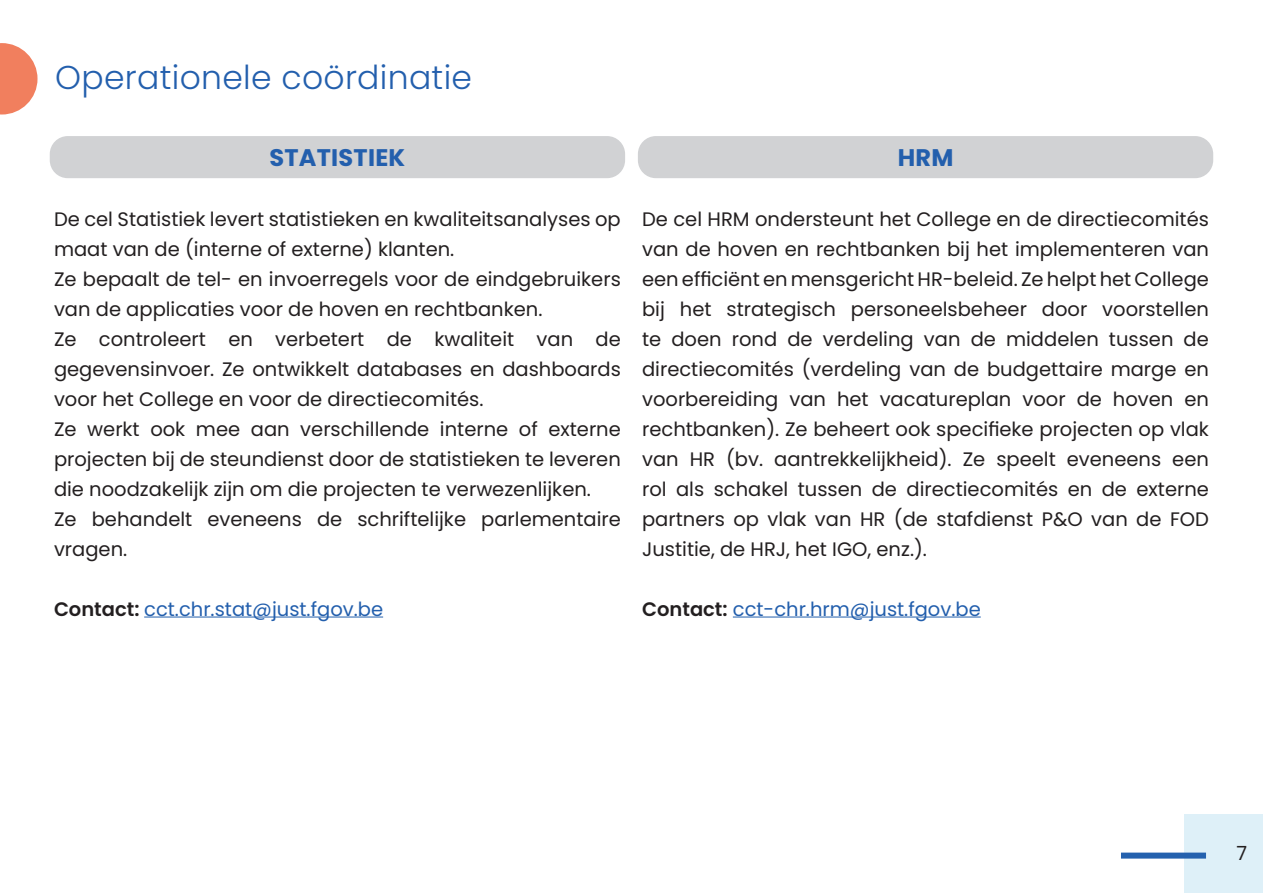
<style>
.page{position:relative;width:1263px;height:893px;background:#fff}
.page>*{position:absolute;margin:0;border:0;box-sizing:border-box;transform-origin:0 0}
.title_2{font:300 33px "Poppins";letter-spacing:.01em;color:#235fad}
.title_3{font:700 24px "Poppins";letter-spacing:.01em;color:#235fad}
.body_text{font:19.5px/30px "Poppins";color:#231f20}
.body_text-2{font:19.5px "Poppins";color:#235fad}
.s1{font-weight:600;color:#231f20}
</style>
<div class="page">
<div style="left:1184px;top:814px;width:79px;height:79px;background:#def0f8"></div>
<div style="left:1121px;top:853px;width:85px;height:6px;background:#2461ae"></div>
<div style="left:50px;top:136px;width:575px;height:42px;background:#d1d2d4;border-radius:18px"></div>
<hr style="left:144px;top:616px;width:239px;height:1px;background:#235fad">
<div style="left:638px;top:136px;width:575px;height:42px;background:#d1d2d4;border-radius:18px"></div>
<hr style="left:733px;top:616px;width:248px;height:1px;background:#235fad">
<svg style="left:0;top:43px;width:38px;height:72px"></svg>
<p class="title_2" style="left:55px;top:58px;width:419px">Operationele coördinatie</p>
<p class="title_3" style="left:269px;top:143px;width:137px">STATISTIEK</p>
<p class="body_text" style="left:54px;top:204px;width:568px">De cel Statistiek levert statistieken en kwaliteitsanalyses op maat van de (interne of externe) klanten.</p>
<p class="body_text" style="left:54px;top:264px;width:568px">Ze bepaalt de tel- en invoerregels voor de eindgebruikers van de applicaties voor de hoven en rechtbanken.</p>
<p class="body_text" style="left:54px;top:324px;width:568px;text-align:justify">Ze controleert en verbetert de kwaliteit van de gegevensinvoer. Ze ontwikkelt databases en dashboards voor het College en voor de directiecomités.</p>
<p class="body_text" style="left:54px;top:414px;width:568px;text-align:justify">Ze werkt ook mee aan verschillende interne of externe projecten bij de steundienst door de statistieken te leveren die noodzakelijk zijn om die projecten te verwezenlijken.</p>
<p class="body_text" style="left:54px;top:504px;width:568px">Ze behandelt eveneens de schriftelijke parlementaire vragen.</p>
<p class="body_text-2" style="left:54px;top:597px;width:331px"><span class="s1">Contact:</span> cct.chr.stat@just.fgov.be</p>
<p class="title_3" style="left:898px;top:143px;width:57px">HRM</p>
<p class="body_text" style="left:642px;top:204px;width:568px;text-align:justify">De cel HRM ondersteunt het College en de directiecomités van de hoven en rechtbanken bij het implementeren van een efficiënt en mensgericht HR-beleid. Ze helpt het College bij het strategisch personeelsbeheer door voorstellen te doen rond de verdeling van de middelen tussen de directiecomités (verdeling van de budgettaire marge en voorbereiding van het vacatureplan voor de hoven en rechtbanken). Ze beheert ook specifieke projecten op vlak van HR (bv. aantrekkelijkheid). Ze speelt eveneens een rol als schakel tussen de directiecomités en de externe partners op vlak van HR (de stafdienst P&amp;O van de FOD Justitie, de HRJ, het IGO, enz.).</p>
<p class="body_text-2" style="left:642px;top:597px;width:340px"><span class="s1">Contact:</span> cct-chr.hrm@just.fgov.be</p>
<p class="body_text" style="left:1236px;top:839px;width:12px">7</p>
</div>
